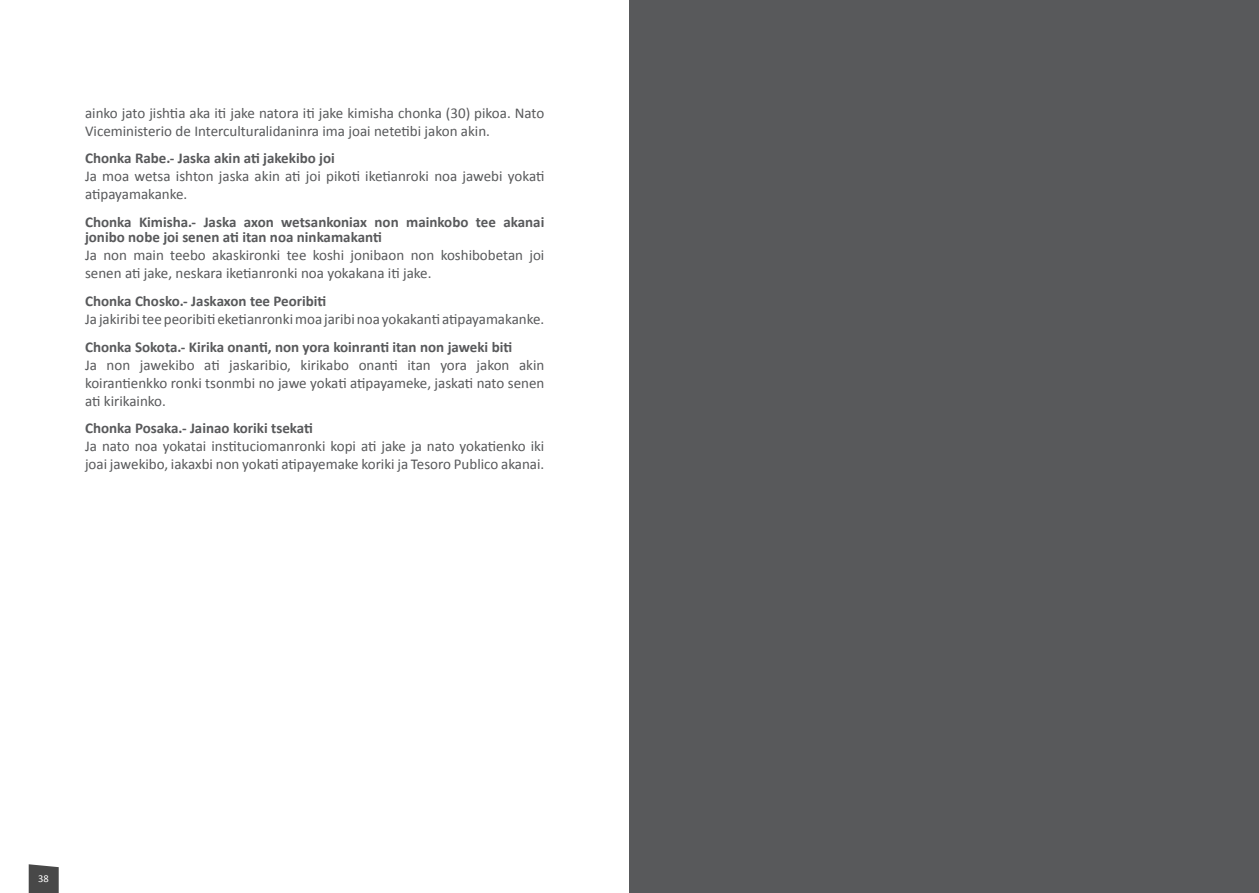
<style>
.page{position:relative;width:1259px;height:893px;background:#fff}
.page>*{position:absolute;margin:0;border:0;box-sizing:border-box;transform-origin:0 0}
.t1{font:15px/18px "Calibri";color:#58595b}
.t2{font:700 15px/15px "Calibri";color:#58595b}
.t3{font:10.5px "Calibri";color:#fff}
</style>
<div class="page">
<svg style="left:29px;top:864px;width:30px;height:29px"></svg>
<div style="left:629px;top:0;width:630px;height:893px;background:#58595b"></div>
<p class="t1" style="left:85px;top:104px;width:461px">ainko jato jishtia aka iti jake natora iti jake kimisha chonka (30) pikoa. Nato<br>Viceministerio de Interculturalidaninra ima joai netetibi jakon akin.</p>
<p class="t2" style="left:85px;top:151px;width:251px">Chonka Rabe.- Jaska akin ati jakekibo joi</p>
<p class="t1" style="left:85px;top:167px;width:461px">Ja moa wetsa ishton jaska akin ati joi pikoti iketianroki noa jawebi yokati atipayamakanke.</p>
<p class="t2" style="left:85px;top:215px;width:461px">Chonka Kimisha.- Jaska axon wetsankoniax non mainkobo tee akanai jonibo nobe joi senen ati itan noa ninkamakanti</p>
<p class="t1" style="left:85px;top:246px;width:461px">Ja non main teebo akaskironki tee koshi jonibaon non koshibobetan joi senen ati jake, neskara iketianronki noa yokakana iti jake.</p>
<p class="t2" style="left:85px;top:293px;width:243px">Chonka Chosko.- Jaskaxon tee Peoribiti</p>
<p class="t1" style="left:85px;top:310px;width:461px">Ja jakiribi tee peoribiti eketianronki moa jaribi noa yokakanti atipayamakanke.</p>
<p class="t2" style="left:85px;top:339px;width:428px">Chonka Sokota.- Kirika onanti, non yora koinranti itan non jaweki biti</p>
<p class="t1" style="left:85px;top:356px;width:461px;text-align:justify">Ja non jawekibo ati jaskaribio, kirikabo onanti itan yora jakon akin koirantienkko ronki tsonmbi no jawe yokati atipayameke, jaskati nato senen ati kirikainko.</p>
<p class="t2" style="left:85px;top:421px;width:229px">Chonka Posaka.- Jainao koriki tsekati</p>
<p class="t1" style="left:85px;top:437px;width:461px">Ja nato noa yokatai instituciomanronki kopi ati jake ja nato yokatienko iki joai jawekibo, iakaxbi non yokati atipayemake koriki ja Tesoro Publico akanai.</p>
<p class="t3" style="left:38px;top:872px;width:12px">38</p>
</div>
